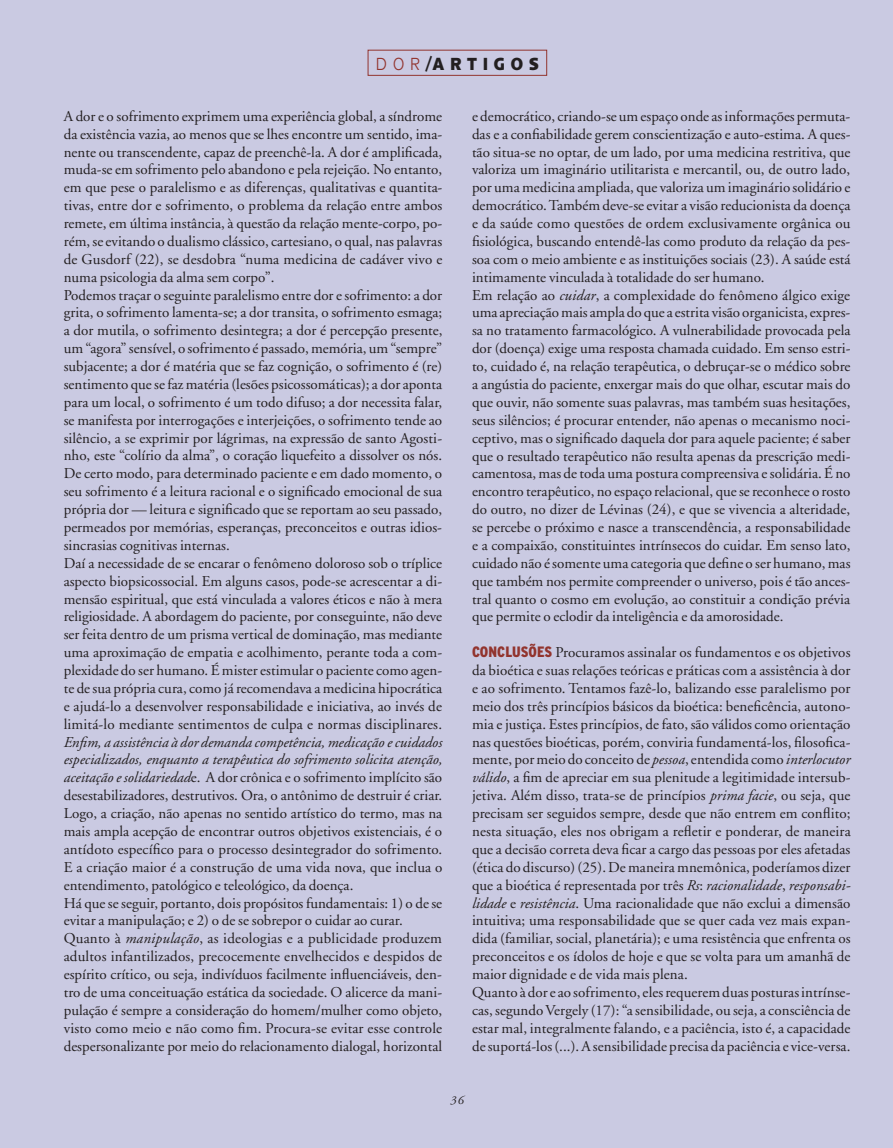
<style>
.page{position:relative;width:893px;height:1148px;background:#cacae2}
.page>*{position:absolute;margin:0;border:0;box-sizing:border-box;transform-origin:0 0}
.t1{font:700 18px "Anisette Petite";letter-spacing:.415em;color:#231f20;scale:.9 1}
.t2{font:15px/17.9px "Adobe Garamond";color:#231f20}
.t3{font:italic 12px "Adobe Garamond";color:#231f20}
.s1{font-weight:300;color:#92342e}
.s2{font-style:italic}
.s3{font-family:"Interstate";font-weight:900;font-stretch:condensed;color:#92342e}
</style>
<div class="page">
<div style="left:368px;top:50px;width:179px;height:26px;border:1px solid #92342e"></div>
<p class="t1" style="left:376px;top:53px;width:183px"><span class="s1">DOR</span>/ARTIGOS</p>
<p class="t2" style="left:64px;top:107px;width:380px">A dor e o sofrimento exprimem uma experiência global, a síndrome da existência vazia, ao menos que se lhes encontre um sentido, ima‑ nente ou transcendente, capaz de preenchê‑la. A dor é amplificada, muda‑se em sofrimento pelo abandono e pela rejeição. No entanto, em que pese o paralelismo e as diferenças, qualitativas e quantita‑ tivas, entre dor e sofrimento, o problema da relação entre ambos remete, em última instância, à questão da relação mente‑corpo, po‑ rém, se evitando o dualismo clássico, cartesiano, o qual, nas palavras de Gusdorf (22), se desdobra “numa medicina de cadáver vivo e numa psicologia da alma sem corpo”.<br>Podemos traçar o seguinte paralelismo entre dor e sofrimento: a dor grita, o sofrimento lamenta‑se; a dor transita, o sofrimento esmaga; a dor mutila, o sofrimento desintegra; a dor é percepção presente, um “agora” sensível, o sofrimento é passado, memória, um “sempre” subjacente; a dor é matéria que se faz cognição, o sofrimento é (re) sentimento que se faz matéria (lesões psicossomáticas); a dor aponta para um local, o sofrimento é um todo difuso; a dor necessita falar, se manifesta por interrogações e interjeições, o sofrimento tende ao silêncio, a se exprimir por lágrimas, na expressão de santo Agosti‑ nho, este “colírio da alma”, o coração liquefeito a dissolver os nós.<br>De certo modo, para determinado paciente e em dado momento, o seu sofrimento é a leitura racional e o significado emocional de sua própria dor — leitura e significado que se reportam ao seu passado, permeados por memórias, esperanças, preconceitos e outras idios‑ sincrasias cognitivas internas.<br>Daí a necessidade de se encarar o fenômeno doloroso sob o tríplice aspecto biopsicossocial. Em alguns casos, pode‑se acrescentar a di‑ mensão espiritual, que está vinculada a valores éticos e não à mera religiosidade. A abordagem do paciente, por conseguinte, não deve ser feita dentro de um prisma vertical de dominação, mas mediante uma aproximação de empatia e acolhimento, perante toda a com‑ plexidade do ser humano. É mister estimular o paciente como agen‑ te de sua própria cura, como já recomendava a medicina hipocrática e ajudá‑lo a desenvolver responsabilidade e iniciativa, ao invés de limitá‑lo mediante sentimentos de culpa e normas disciplinares.</p>
<p class="t2" style="left:64px;top:733px;width:380px"><span class="s2">Enfim, a assistência à dor demanda competência, medicação e cuidados especializados, enquanto a terapêutica do sofrimento solicita atenção, aceitação e solidariedad</span>e. A dor crônica e o sofrimento implícito são desestabilizadores, destrutivos. Ora, o antônimo de destruir é criar.<br>Logo, a criação, não apenas no sentido artístico do termo, mas na mais ampla acepção de encontrar outros objetivos existenciais, é o antídoto específico para o processo desintegrador do sofrimento.<br>E a criação maior é a construção de uma vida nova, que inclua o entendimento, patológico e teleológico, da doença.<br>Há que se seguir, portanto, dois propósitos fundamentais: 1) o de se evitar a manipulação; e 2) o de se sobrepor o cuidar ao curar.<br>Quanto à <span class="s2">manipulação</span>, as ideologias e a publicidade produzem adultos infantilizados, precocemente envelhecidos e despidos de espírito crítico, ou seja, indivíduos facilmente influenciáveis, den‑ tro de uma conceituação estática da sociedade. O alicerce da mani‑ pulação é sempre a consideração do homem/mulher como objeto, visto como meio e não como fim. Procura‑se evitar esse controle despersonalizante por meio do relacionamento dialogal, horizontal</p>
<p class="t2" style="left:472px;top:107px;width:380px">e democrático, criando‑se um espaço onde as informações permuta‑ das e a confiabilidade gerem conscientização e auto‑estima. A ques‑ tão situa‑se no optar, de um lado, por uma medicina restritiva, que valoriza um imaginário utilitarista e mercantil, ou, de outro lado, por uma medicina ampliada, que valoriza um imaginário solidário e democrático. Também deve‑se evitar a visão reducionista da doença e da saúde como questões de ordem exclusivamente orgânica ou fisiológica, buscando entendê‑las como produto da relação da pes‑ soa com o meio ambiente e as instituições sociais (23). A saúde está intimamente vinculada à totalidade do ser humano.<br>Em relação ao <span class="s2">cuidar</span>, a complexidade do fenômeno álgico exige uma apreciação mais ampla do que a estrita visão organicista, expres‑ sa no tratamento farmacológico. A vulnerabilidade provocada pela dor (doença) exige uma resposta chamada cuidado. Em senso estri‑ to, cuidado é, na relação terapêutica, o debruçar‑se o médico sobre a angústia do paciente, enxergar mais do que olhar, escutar mais do que ouvir, não somente suas palavras, mas também suas hesitações, seus silêncios; é procurar entender, não apenas o mecanismo noci‑ ceptivo, mas o significado daquela dor para aquele paciente; é saber que o resultado terapêutico não resulta apenas da prescrição medi‑ camentosa, mas de toda uma postura compreensiva e solidária. É no encontro terapêutico, no espaço relacional, que se reconhece o rosto do outro, no dizer de Lévinas (24), e que se vivencia a alteridade, se percebe o próximo e nasce a transcendência, a responsabilidade e a compaixão, constituintes intrínsecos do cuidar. Em senso lato, cuidado não é somente uma categoria que define o ser humano, mas que também nos permite compreender o universo, pois é tão ances‑ tral quanto o cosmo em evolução, ao constituir a condição prévia que permite o eclodir da inteligência e da amorosidade.</p>
<p class="t2" style="left:472px;top:644px;width:380px"><span class="s3">CO NCLUSÕES</span> Procuramos assinalar os fundamentos e os objetivos da bioética e suas relações teóricas e práticas com a assistência à dor e ao sofrimento. Tentamos fazê‑lo, balizando esse paralelismo por meio dos três princípios básicos da bioética: beneficência, autono‑ mia e justiça. Estes princípios, de fato, são válidos como orientação nas questões bioéticas, porém, conviria fundamentá‑los, filosofica‑ mente, por meio do conceito de <span class="s2">pessoa</span>, entendida como <span class="s2">interlocutor válido</span>, a fim de apreciar em sua plenitude a legitimidade intersub‑ jetiva. Além disso, trata‑se de princípios <span class="s2">prima facie</span>, ou seja, que precisam ser seguidos sempre, desde que não entrem em conflito; nesta situação, eles nos obrigam a refletir e ponderar, de maneira que a decisão correta deva ficar a cargo das pessoas por eles afetadas (ética do discurso) (25). De maneira mnemônica, poderíamos dizer que a bioética é representada por três <span class="s2">Rs</span>: <span class="s2">racionalidade</span>, <span class="s2">responsabi‑ lidade</span> e <span class="s2">resistência</span>. Uma racionalidade que não exclui a dimensão intuitiva; uma responsabilidade que se quer cada vez mais expan‑ dida (familiar, social, planetária); e uma resistência que enfrenta os preconceitos e os ídolos de hoje e que se volta para um amanhã de maior dignidade e de vida mais plena.<br>Quanto à dor e ao sofrimento, eles requerem duas posturas intrínse‑ cas, segundo Vergely (17): “a sensibilidade, ou seja, a consciência de estar mal, integralmente falando, e a paciência, isto é, a capacidade de suportá‑los (...). A sensibilidade precisa da paciência e vice‑versa.</p>
<p class="t3" style="left:450px;top:1094px;width:15px">36</p>
</div>
